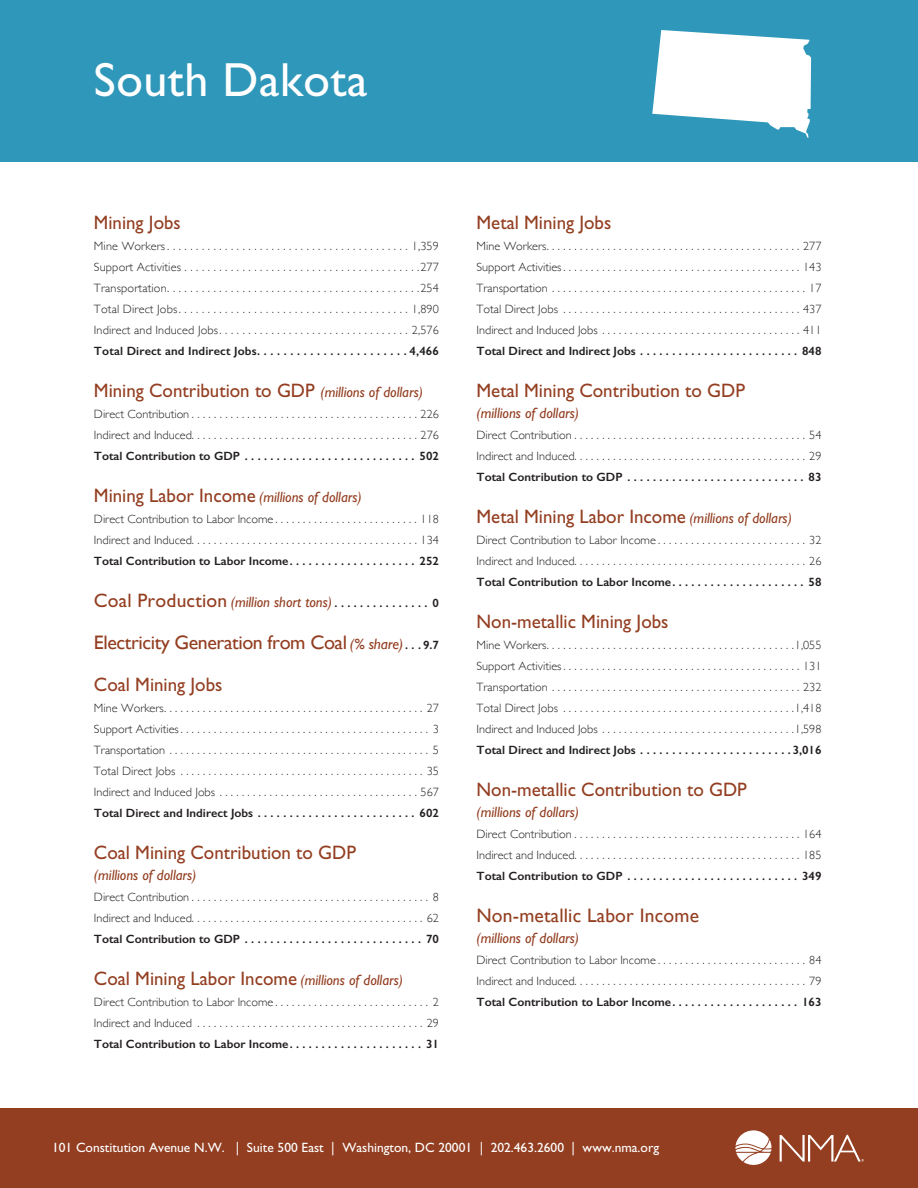
<style>
.page{position:relative;width:918px;height:1188px;background:#fff}
.page>*{position:absolute;margin:0;border:0;box-sizing:border-box;transform-origin:0 0}
.t1{font:48px "Gill Sans Std";letter-spacing:.01em;color:#fff}
.t2{font:19.5px "Gill Sans Std";color:#933e21}
.t3{font:19.5px "Gill Sans";letter-spacing:-.02em;color:#933e21}
.t4{font:19.5px "Gill Sans";letter-spacing:.01em;color:#933e21}
.t5{font:19.5px "Gill Sans Std";color:#933e21;scale:.95 1}
.t6{font:italic 15px "Gill Sans Std";color:#933e21}
.t7{font:13.5px "Gill Sans Std";color:#fff}
.t8{font:300 12px "Gill Sans";color:#231f20}
.t9{font:600 12px "Gill Sans";color:#231f20}
.s1{font-style:italic;font-size:15px}
.s2{font-style:normal;font-size:19.5px}
.s3{font-family:"Gill Sans";font-weight:600;font-style:normal;font-size:12px;color:#231f20}
.s4{font-weight:600;font-size:12px;color:#231f20}
</style>
<div class="page">
<div style="left:0;top:1108px;width:918px;height:80px;background:#933e21"></div>
<div style="left:0;top:0;width:918px;height:162px;background:#2f97b9"></div>
<svg style="left:735px;top:1130px;width:36px;height:35px"></svg>
<svg style="left:780px;top:1135px;width:84px;height:27px"></svg>
<svg style="left:652px;top:30px;width:159px;height:108px"></svg>
<p class="t1" style="left:94px;top:53px;width:275px">South Dakota</p>
<p class="t5" style="left:94px;top:212px;width:93px">Mining Jobs</p>
<p class="t8" style="left:94px;top:237px;width:347px">Mine Workers . . . . . . . . . . . . . . . . . . . . . . . . . . . . . . . . . . . . . . . . . . 1,359</p>
<p class="t8" style="left:94px;top:258px;width:346px">Support Activities.........................................277</p>
<p class="t8" style="left:94px;top:279px;width:346px">Transportation . . . . . . . . . . . . . . . . . . . . . . . . . . . . . . . . . . . . . . . . . . . 254</p>
<p class="t8" style="left:94px;top:300px;width:347px">Total Direct Jobs . . . . . . . . . . . . . . . . . . . . . . . . . . . . . . . . . . . . . . . . 1,890</p>
<p class="t8" style="left:94px;top:321px;width:347px">Indirect and Induced Jobs . . . . . . . . . . . . . . . . . . . . . . . . . . . . . . . . . 2,576</p>
<p class="t9" style="left:94px;top:344px;width:347px">Total Direct and Indirect Jobs . . . . . . . . . . . . . . . . . . . . . . 4,466</p>
<p class="t2" style="left:94px;top:380px;width:331px">Mining Contribution to GDP <span class="s1">(millions of dollars)</span></p>
<p class="t8" style="left:94px;top:405px;width:346px">Direct Contribution . . . . . . . . . . . . . . . . . . . . . . . . . . . . . . . . . . . . . . . . . 226</p>
<p class="t8" style="left:94px;top:426px;width:346px">Indirect and Induced . . . . . . . . . . . . . . . . . . . . . . . . . . . . . . . . . . . . . . . . . 276</p>
<p class="t9" style="left:94px;top:449px;width:347px">Total Contribution to GDP . . . . . . . . . . . . . . . . . . . . . . . . . . . 502</p>
<p class="t6" style="left:94px;top:489px;width:269px"><span class="s2">Mining Labor Income</span> (millions of dollars)</p>
<p class="t8" style="left:94px;top:510px;width:346px">Direct Contribution to Labor Income . . . . . . . . . . . . . . . . . . . . . . . . . . 118</p>
<p class="t8" style="left:94px;top:531px;width:346px">Indirect and Induced . . . . . . . . . . . . . . . . . . . . . . . . . . . . . . . . . . . . . . . . . 134</p>
<p class="t9" style="left:94px;top:554px;width:347px">Total Contribution to Labor Income . . . . . . . . . . . . . . . . . . . . 252</p>
<p class="t6" style="left:94px;top:594px;width:347px"><span class="s2">Coal Production</span> (million short tons) <span class="s3">. . . . . . . . . . . . . . . 0</span></p>
<p class="t3" style="left:94px;top:631px;width:347px">Electricity Generation from Coal <span class="s1">(% share)</span> <span class="s4">. . 9.7</span></p>
<p class="t2" style="left:94px;top:674px;width:130px">Coal Mining Jobs</p>
<p class="t8" style="left:94px;top:699px;width:347px">Mine Workers . . . . . . . . . . . . . . . . . . . . . . . . . . . . . . . . . . . . . . . . . . . . . . . 27</p>
<p class="t8" style="left:94px;top:720px;width:346px">Support Activities . . . . . . . . . . . . . . . . . . . . . . . . . . . . . . . . . . . . . . . . . . . . . 3</p>
<p class="t8" style="left:94px;top:741px;width:346px">Transportation . . . . . . . . . . . . . . . . . . . . . . . . . . . . . . . . . . . . . . . . . . . . . . . 5</p>
<p class="t8" style="left:94px;top:762px;width:346px">Total Direct Jobs . . . . . . . . . . . . . . . . . . . . . . . . . . . . . . . . . . . . . . . . . . . . 35</p>
<p class="t8" style="left:94px;top:783px;width:346px">Indirect and Induced Jobs . . . . . . . . . . . . . . . . . . . . . . . . . . . . . . . . . . . . 567</p>
<p class="t9" style="left:94px;top:806px;width:347px">Total Direct and Indirect Jobs . . . . . . . . . . . . . . . . . . . . . . . . . 602</p>
<p class="t2" style="left:94px;top:842px;width:264px">Coal Mining Contribution to GDP</p>
<p class="t6" style="left:94px;top:867px;width:104px">(millions of dollars)</p>
<p class="t8" style="left:94px;top:888px;width:347px">Direct Contribution . . . . . . . . . . . . . . . . . . . . . . . . . . . . . . . . . . . . . . . . . . . 8</p>
<p class="t8" style="left:94px;top:909px;width:346px">Indirect and Induced . . . . . . . . . . . . . . . . . . . . . . . . . . . . . . . . . . . . . . . . . . 62</p>
<p class="t9" style="left:94px;top:932px;width:347px">Total Contribution to GDP . . . . . . . . . . . . . . . . . . . . . . . . . . . . 70</p>
<p class="t2" style="left:94px;top:968px;width:311px">Coal Mining Labor Income <span class="s1">(millions of dollars)</span></p>
<p class="t8" style="left:94px;top:993px;width:347px">Direct Contribution to Labor Income . . . . . . . . . . . . . . . . . . . . . . . . . . . . 2</p>
<p class="t8" style="left:94px;top:1014px;width:346px">Indirect and Induced . . . . . . . . . . . . . . . . . . . . . . . . . . . . . . . . . . . . . . . . . 29</p>
<p class="t9" style="left:94px;top:1037px;width:347px">Total Contribution to Labor Income . . . . . . . . . . . . . . . . . . . . . 31</p>
<p class="t2" style="left:477px;top:212px;width:136px">Metal Mining Jobs</p>
<p class="t8" style="left:477px;top:237px;width:346px">Mine Workers . . . . . . . . . . . . . . . . . . . . . . . . . . . . . . . . . . . . . . . . . . . . . . 277</p>
<p class="t8" style="left:477px;top:258px;width:346px">Support Activities . . . . . . . . . . . . . . . . . . . . . . . . . . . . . . . . . . . . . . . . . . . 143</p>
<p class="t8" style="left:477px;top:279px;width:346px">Transportation . . . . . . . . . . . . . . . . . . . . . . . . . . . . . . . . . . . . . . . . . . . . . . 17</p>
<p class="t8" style="left:477px;top:300px;width:346px">Total Direct Jobs . . . . . . . . . . . . . . . . . . . . . . . . . . . . . . . . . . . . . . . . . . . 437</p>
<p class="t8" style="left:477px;top:321px;width:346px">Indirect and Induced Jobs . . . . . . . . . . . . . . . . . . . . . . . . . . . . . . . . . . . . 411</p>
<p class="t9" style="left:477px;top:344px;width:347px">Total Direct and Indirect Jobs . . . . . . . . . . . . . . . . . . . . . . . . . 848</p>
<p class="t2" style="left:477px;top:380px;width:270px">Metal Mining Contribution to GDP</p>
<p class="t6" style="left:477px;top:405px;width:104px">(millions of dollars)</p>
<p class="t8" style="left:477px;top:426px;width:346px">Direct Contribution . . . . . . . . . . . . . . . . . . . . . . . . . . . . . . . . . . . . . . . . . . 54</p>
<p class="t8" style="left:477px;top:447px;width:346px">Indirect and Induced . . . . . . . . . . . . . . . . . . . . . . . . . . . . . . . . . . . . . . . . . . 29</p>
<p class="t9" style="left:477px;top:470px;width:347px">Total Contribution to GDP . . . . . . . . . . . . . . . . . . . . . . . . . . . . 83</p>
<p class="t2" style="left:477px;top:506px;width:317px">Metal Mining Labor Income <span class="s1">(millions of dollars)</span></p>
<p class="t8" style="left:477px;top:531px;width:346px">Direct Contribution to Labor Income . . . . . . . . . . . . . . . . . . . . . . . . . . . 32</p>
<p class="t8" style="left:477px;top:552px;width:346px">Indirect and Induced . . . . . . . . . . . . . . . . . . . . . . . . . . . . . . . . . . . . . . . . . . 26</p>
<p class="t9" style="left:477px;top:575px;width:347px">Total Contribution to Labor Income . . . . . . . . . . . . . . . . . . . . . 58</p>
<p class="t2" style="left:477px;top:611px;width:193px">Non-metallic Mining Jobs</p>
<p class="t8" style="left:477px;top:636px;width:347px">Mine Workers . . . . . . . . . . . . . . . . . . . . . . . . . . . . . . . . . . . . . . . . . . . . 1,055</p>
<p class="t8" style="left:477px;top:657px;width:346px">Support Activities . . . . . . . . . . . . . . . . . . . . . . . . . . . . . . . . . . . . . . . . . . . 131</p>
<p class="t8" style="left:477px;top:678px;width:346px">Transportation . . . . . . . . . . . . . . . . . . . . . . . . . . . . . . . . . . . . . . . . . . . . . 232</p>
<p class="t8" style="left:477px;top:699px;width:347px">Total Direct Jobs . . . . . . . . . . . . . . . . . . . . . . . . . . . . . . . . . . . . . . . . . 1,418</p>
<p class="t8" style="left:477px;top:720px;width:347px">Indirect and Induced Jobs . . . . . . . . . . . . . . . . . . . . . . . . . . . . . . . . . . 1,598</p>
<p class="t9" style="left:477px;top:743px;width:347px">Total Direct and Indirect Jobs . . . . . . . . . . . . . . . . . . . . . . . 3,016</p>
<p class="t2" style="left:477px;top:779px;width:272px">Non-metallic Contribution to GDP</p>
<p class="t6" style="left:477px;top:804px;width:104px">(millions of dollars)</p>
<p class="t8" style="left:477px;top:825px;width:346px">Direct Contribution . . . . . . . . . . . . . . . . . . . . . . . . . . . . . . . . . . . . . . . . . 164</p>
<p class="t8" style="left:477px;top:846px;width:346px">Indirect and Induced . . . . . . . . . . . . . . . . . . . . . . . . . . . . . . . . . . . . . . . . . 185</p>
<p class="t9" style="left:477px;top:869px;width:347px">Total Contribution to GDP . . . . . . . . . . . . . . . . . . . . . . . . . . . 349</p>
<p class="t4" style="left:477px;top:904px;width:224px">Non-metallic Labor Income</p>
<p class="t6" style="left:477px;top:930px;width:104px">(millions of dollars)</p>
<p class="t8" style="left:477px;top:951px;width:346px">Direct Contribution to Labor Income . . . . . . . . . . . . . . . . . . . . . . . . . . . 84</p>
<p class="t8" style="left:477px;top:972px;width:346px">Indirect and Induced . . . . . . . . . . . . . . . . . . . . . . . . . . . . . . . . . . . . . . . . . . 79</p>
<p class="t9" style="left:477px;top:995px;width:347px">Total Contribution to Labor Income . . . . . . . . . . . . . . . . . . . . 163</p>
<p class="t7" style="left:52px;top:1140px;width:609px">101 Constitution Avenue N.W. | Suite 500 East | Washington, DC 20001 | 202.463.2600 | www.nma.org</p>
</div>
